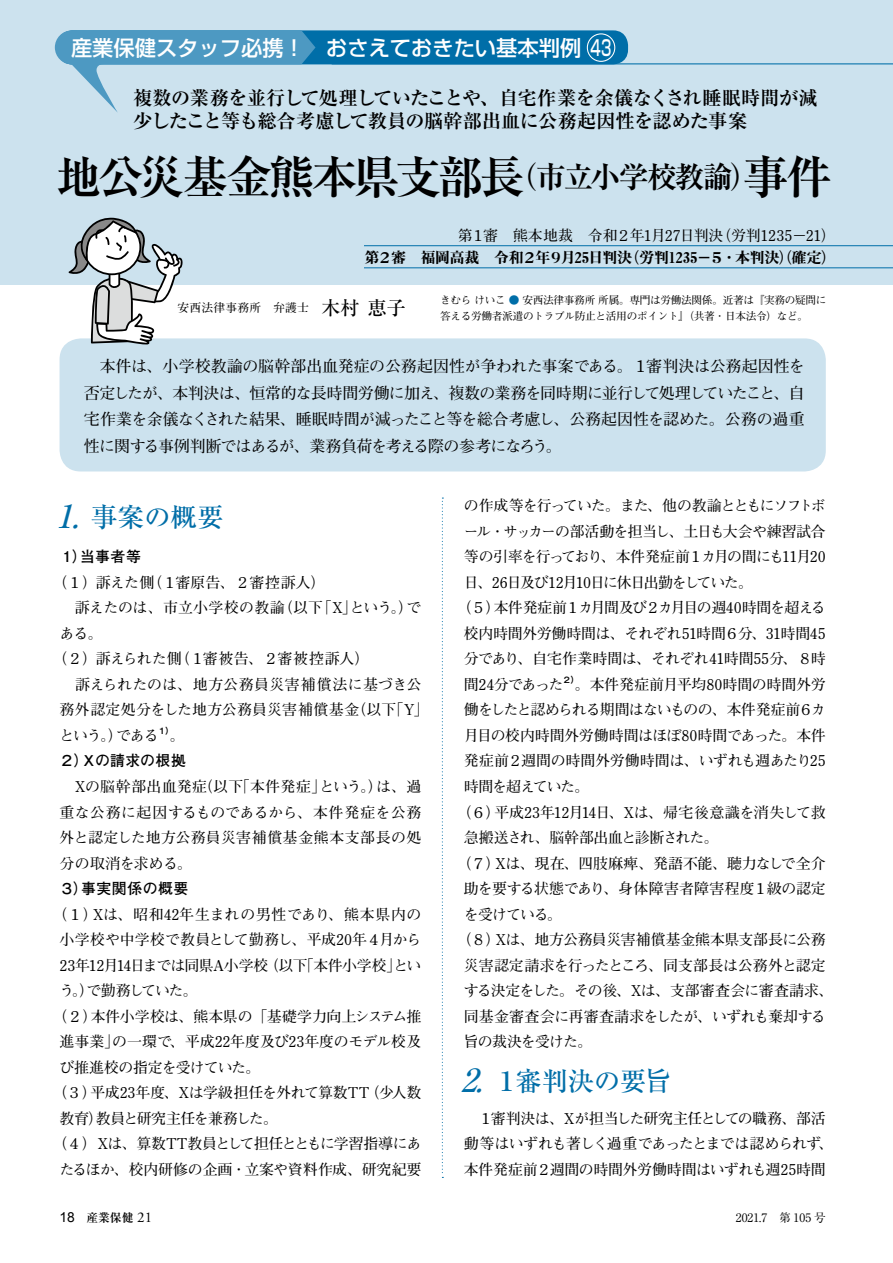
<style>
.page{position:relative;width:893px;height:1263px;background:#fff}
.page>*{position:absolute;margin:0;border:0;box-sizing:border-box;transform-origin:0 0}
.t1{font:700 45.75px "Ryumin Pro";letter-spacing:-.07em;color:#000}
.t2{font:500 26.55px "Ryumin Pro";letter-spacing:-.035em;color:#006ea8}
.t3{font:500 26.55px "Ryumin Pro";letter-spacing:-.005em;color:#006ea8}
.t4{font:500 21.3px "Shin Go Pro";color:#fff}
.t5{font:700 19.2px/23.4px "Ryumin Pro";letter-spacing:-.015em;color:#000}
.t6{font:700 15.9px/26.5px "Futo Min A101 Pro";letter-spacing:-.05em;color:#000;text-align:justify}
.t7{font:700 14.85px/25.5px "Futo Min A101 Pr 6";letter-spacing:-.025em;color:#000}
.t8{font:700 14.85px "Futo Min A101 Pr 6";letter-spacing:-.06em;color:#000}
.t9{font:700 14.85px "Futo Min A101 Pr 6";letter-spacing:-.045em;color:#000}
.t10{font:700 14.85px "Futo Min A101 Pr 6";letter-spacing:-.05em;color:#000}
.t11{font:700 14.85px "Futo Min A101 Pr 6";letter-spacing:.02em;color:#000}
.t12{font:700 14.85px "Futo Min A101 Pr 6";color:#000}
.t13{font:14.85px "Midashi Min Pro MA31";letter-spacing:-.03em;color:#000}
.t14{font:700 14.85px "Futo Min A101 Pr 6";letter-spacing:-.08em;color:#000}
.t15{font:700 14.85px "Futo Min A101 Pro";letter-spacing:-.02em;color:#000}
.t16{font:700 14.85px "Futo Min A101 Pr 6";letter-spacing:-.075em;color:#000}
.t17{font:700 14.85px "Futo Min A101 Pr 6";letter-spacing:.01em;color:#000}
.t18{font:700 14.85px "Futo Min A101 Pr 6";letter-spacing:-.07em;color:#000}
.t19{font:700 14.85px "Futo Min A101 Pr 6";letter-spacing:.035em;color:#000}
.t20{font:700 14.85px "Futo Go B101 Pr 5";letter-spacing:.03em;color:#000}
.t21{font:700 14.85px "Futo Min A101 Pr 6";letter-spacing:-.005em;color:#000}
.t22{font:700 14.85px "Futo Min A101 Pr 6";letter-spacing:-.055em;color:#000}
.t23{font:700 11.7px "Futo Min A101 Pro";letter-spacing:.025em;color:#000}
.t24{font:11.7px "Ryumin Pr 6 N";color:#000}
.t25{font:700 11.7px "Ryumin Pro";color:#000}
.t26{font:700 10.65px/15.9px "Futo Min A101 Pro";letter-spacing:-.025em;color:#000}
.t27{font:8.7px "Midashi Go Pro MB31";color:#000}
.s1{font-size:29.7px}
.s2{font-family:"Ryumin Pro";font-weight:500;font-size:19.2px}
.s3{color:#006ea8}
.s4{font-style:italic;font-size:31.95px}
.s5{font-family:"Arial";font-weight:400;font-size:13.8px}
.s6{font-family:"Adobe Garamond Pro";font-weight:400;font-size:14.85px}
</style>
<div class="page">
<div style="left:0;top:0;width:893px;height:285px;background:#cce2ee"></div>
<div style="left:60px;top:338px;width:766px;height:133px;background:#cce2ee;border-radius:21px"></div>
<svg style="left:69px;top:218px;width:114px;height:127px"></svg>
<svg style="left:442px;top:497px;width:1px;height:681px"></svg>
<div style="left:57px;top:30px;width:571px;height:34px;background:#006ea8;border-radius:15px"></div>
<svg style="left:70px;top:30px;width:245px;height:83px"></svg>
<div style="left:55px;top:30px;width:34px;height:34px;background:#4d99c2;border-radius:50%"></div>
<div style="left:587px;top:33px;width:28px;height:29px;border:1px solid #fff;border-radius:50%"></div>
<hr style="left:364px;top:245px;width:529px;height:1px;background:#006ea8">
<hr style="left:364px;top:268px;width:529px;height:1px;background:#006ea8">
<hr style="left:332px;top:63px;width:561px;height:1px;background:#006ea8">
<h3 class="t4" style="left:71px;top:30px;width:542px">産業保健スタッフ必携！　おさえておきたい基本判例 43</h3>
<p class="t5" style="left:133px;top:84px;width:686px">複数の業務を並行して処理していたことや、自宅作業を余儀なくされ睡眠時間が減少したこと等も総合考慮して教員の脳幹部出血に公務起因性を認めた事案</p>
<h1 class="t1" style="left:56px;top:141px;width:777px">地公災基金熊本県支部長<span class="s1">（市立小学校教諭）</span>事件</h1>
<p class="t15" style="left:458px;top:224px;width:392px">第１審　熊本地裁　令和２年1月27日判決（労判1235－21）　</p>
<p class="t13" style="left:365px;top:245px;width:473px">第２審　福岡高裁　令和２年９月25日判決（労判1235－５・本判決）（確定）</p>
<p class="t23" style="left:177px;top:298px;width:230px">安西法律事務所　弁護士　<span class="s2">木村 恵子</span></p>
<p class="t26" style="left:440px;top:291px;width:388px">きむら けいこ <span class="s3">●</span> 安西法律事務所 所属。専門は労働法関係。近著は『実務の疑問に答える労働者派遣のトラブル防止と活用のポイント』（共著・日本法令）など。</p>
<p class="t6" style="left:84px;top:351px;width:722px">　本件は、小学校教諭の脳幹部出血発症の公務起因性が争われた事案である。１審判決は公務起因性を否定したが、本判決は、恒常的な長時間労働に加え、複数の業務を同時期に並行して処理していたこと、自宅作業を余儀なくされた結果、睡眠時間が減ったこと等を総合考慮し、公務起因性を認めた。公務の過重性に関する事例判断ではあるが、業務負荷を考える際の参考になろう。</p>
<h2 class="t3" style="left:56px;top:496px;width:169px"><span class="s4">1.</span>事案の概要</h2>
<p class="t20" style="left:60px;top:545px;width:83px">１）当事者等</p>
<p class="t7" style="left:52px;top:569px;width:275px">（１）訴えた側（１審原告、２審控訴人）</p>
<p class="t17" style="left:60px;top:596px;width:363px">　訴えたのは、市立小学校の教諭（以下「X」という。）で</p>
<p class="t7" style="left:60px;top:620px;width:45px">ある。</p>
<p class="t21" style="left:52px;top:647px;width:319px">（２）訴えられた側（１審被告、２審被控訴人）</p>
<p class="t11" style="left:60px;top:673px;width:363px">　訴えられたのは、地方公務員災害補償法に基づき公</p>
<p class="t11" style="left:60px;top:698px;width:371px">務外認定処分をした地方公務員災害補償基金（以下「Y」</p>
<p class="t7" style="left:60px;top:722px;width:101px">という。）である</p>
<p class="t27" style="left:158px;top:723px;width:18px">１）</p>
<p class="t7" style="left:170px;top:722px;width:16px">。</p>
<p class="t20" style="left:60px;top:749px;width:128px">２）Ｘの請求の根拠</p>
<p class="t7" style="left:60px;top:773px;width:363px;text-align:justify">　Xの脳幹部出血発症（以下「本件発症」という。）は、過重な公務に起因するものであるから、本件発症を公務外と認定した地方公務員災害補償基金熊本支部長の処分の取消を求める。</p>
<p class="t20" style="left:60px;top:876px;width:130px">３）事実関係の概要</p>
<p class="t19" style="left:52px;top:902px;width:371px">（１）Xは、昭和42年生まれの男性であり、熊本県内の</p>
<p class="t12" style="left:60px;top:928px;width:363px">小学校や中学校で教員として勤務し、平成20年４月から</p>
<p class="t7" style="left:60px;top:952px;width:363px">23年12月14日までは同県A小学校（以下「本件小学校」とい</p>
<p class="t14" style="left:60px;top:979px;width:140px">う。）で勤務していた。</p>
<p class="t7" style="left:52px;top:1003px;width:371px">（２）本件小学校は、熊本県の「基礎学力向上システム推</p>
<p class="t7" style="left:60px;top:1028px;width:363px">進事業」の一環で、平成22年度及び23年度のモデル校及</p>
<p class="t9" style="left:60px;top:1055px;width:202px">び推進校の指定を受けていた。</p>
<p class="t7" style="left:52px;top:1079px;width:371px">（３）平成23年度、Xは学級担任を外れて算数TT（少人数</p>
<p class="t9" style="left:60px;top:1106px;width:220px">教育）教員と研究主任を兼務した。</p>
<p class="t10" style="left:52px;top:1132px;width:371px">（４）Xは、算数TT教員として担任とともに学習指導にあ</p>
<p class="t7" style="left:60px;top:1156px;width:363px">たるほか、校内研修の企画・立案や資料作成、研究紀要</p>
<p class="t18" style="left:464px;top:494px;width:363px">の作成等を行っていた。また、他の教諭とともにソフトボ</p>
<p class="t10" style="left:464px;top:520px;width:363px">ール・サッカーの部活動を担当し、土日も大会や練習試合</p>
<p class="t16" style="left:464px;top:545px;width:363px">等の引率を行っており、本件発症前１カ月の間にも11月20</p>
<p class="t14" style="left:464px;top:571px;width:291px">日、26日及び12月10日に休日出勤をしていた。</p>
<p class="t8" style="left:456px;top:596px;width:371px">（５）本件発症前１カ月間及び２カ月目の週40時間を超える</p>
<p class="t7" style="left:464px;top:620px;width:363px">校内時間外労働時間は、それぞれ51時間６分、31時間45</p>
<p class="t7" style="left:464px;top:645px;width:363px">分であり、自宅作業時間は、それぞれ41時間55分、８時</p>
<p class="t9" style="left:464px;top:673px;width:101px">間24分であった</p>
<p class="t27" style="left:562px;top:672px;width:18px">２）</p>
<p class="t12" style="left:575px;top:673px;width:253px">。本件発症前月平均80時間の時間外労</p>
<p class="t8" style="left:464px;top:698px;width:363px">働をしたと認められる期間はないものの、本件発症前６カ</p>
<p class="t7" style="left:464px;top:722px;width:363px">月目の校内時間外労働時間はほぼ80時間であった。本件</p>
<p class="t7" style="left:464px;top:747px;width:363px">発症前２週間の時間外労働時間は、いずれも週あたり25</p>
<p class="t22" style="left:464px;top:775px;width:127px">時間を超えていた。</p>
<p class="t7" style="left:456px;top:798px;width:371px">（６）平成23年12月14日、Xは、帰宅後意識を消失して救</p>
<p class="t9" style="left:464px;top:826px;width:256px">急搬送され、脳幹部出血と診断された。</p>
<p class="t7" style="left:456px;top:850px;width:371px">（７）Xは、現在、四肢麻痺、発語不能、聴力なしで全介</p>
<p class="t7" style="left:464px;top:875px;width:363px">助を要する状態であり、身体障害者障害程度１級の認定</p>
<p class="t7" style="left:464px;top:901px;width:100px">を受けている。</p>
<p class="t7" style="left:456px;top:926px;width:371px">（８）Xは、地方公務員災害補償基金熊本県支部長に公務</p>
<p class="t7" style="left:464px;top:952px;width:363px">災害認定請求を行ったところ、同支部長は公務外と認定</p>
<p class="t7" style="left:464px;top:977px;width:371px">する決定をした。その後、Xは、支部審査会に審査請求、</p>
<p class="t7" style="left:464px;top:1003px;width:363px">同基金審査会に再審査請求をしたが、いずれも棄却する</p>
<p class="t8" style="left:464px;top:1030px;width:130px">旨の裁決を受けた。</p>
<h2 class="t2" style="left:461px;top:1060px;width:212px"><span class="s4">2.</span>１審判決の要旨</h2>
<p class="t7" style="left:464px;top:1105px;width:371px">　１審判決は、Xが担当した研究主任としての職務、部活動等はいずれも著しく過重であったとまでは認められず、本件発症前２週間の時間外労働時間はいずれも週25時間</p>
<p class="t25" style="left:60px;top:1208px;width:94px"><span class="s5">18</span> 産業保健 <span class="s6">21</span></p>
<p class="t24" style="left:736px;top:1208px;width:91px">2021.7　第 105 号</p>
</div>
